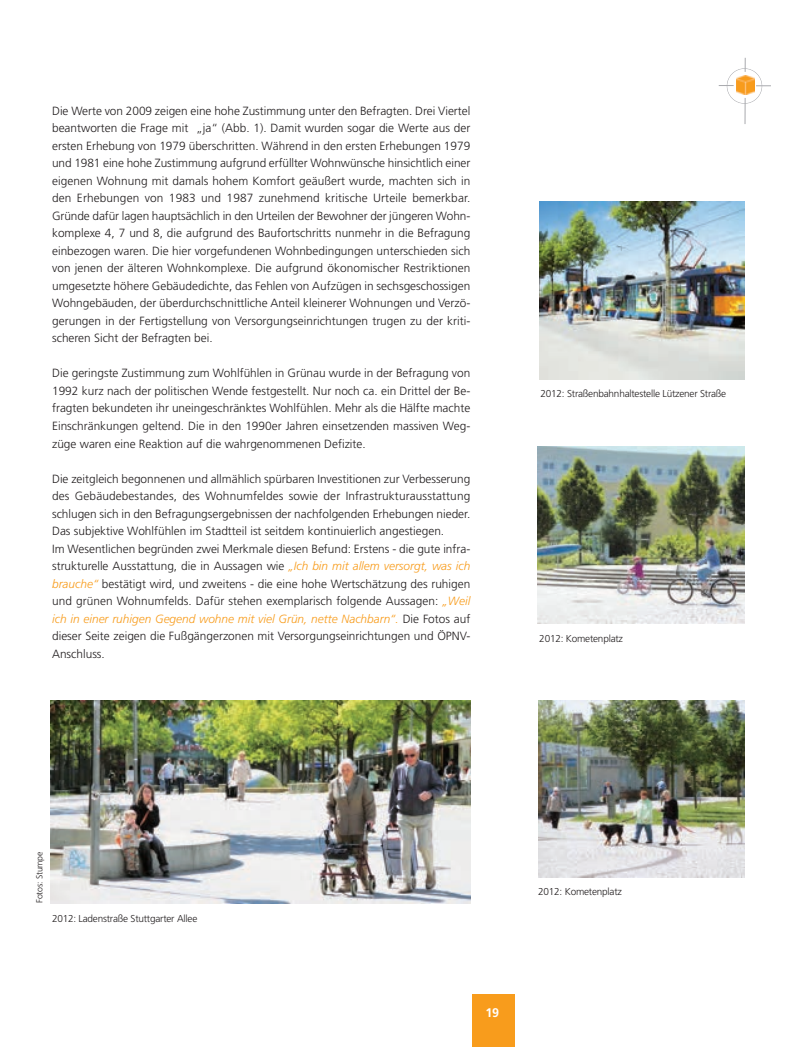
<style>
.page{position:relative;width:795px;height:1047px;background:#fff}
.page>*{position:absolute;margin:0;border:0;box-sizing:border-box;transform-origin:0 0}
.t1{font:700 12.5px "Frutiger";color:#fff}
.t2{font:300 11.88px/17.5px "Frutiger";color:#231f20;text-align:justify}
.t3{font:300 10px "Frutiger";letter-spacing:-.02em;color:#231f20}
.t4{font:300 8.75px "Frutiger";letter-spacing:-.02em;color:#231f20}
.s1{font-style:italic;color:#f89c1c}
</style>
<div class="page">
<div style="left:472px;top:994px;width:42px;height:52px;background:#f89c1c"></div>
<img style="left:538px;top:700px;width:206px;height:177px">
<img style="left:51px;top:700px;width:420px;height:202px">
<img style="left:539px;top:202px;width:205px;height:177px">
<img style="left:537px;top:446px;width:207px;height:177px">
<div style="left:726px;top:68px;width:36px;height:36px;border:1px solid #a8a9ad;border-radius:50%"></div>
<img style="left:736px;top:76px;width:18px;height:18px">
<svg style="left:756px;top:85px;width:14px;height:1px"></svg>
<svg style="left:718px;top:85px;width:15px;height:1px"></svg>
<svg style="left:744px;top:58px;width:1px;height:14px"></svg>
<svg style="left:744px;top:98px;width:1px;height:26px"></svg>
<p class="t2" style="left:52px;top:103px;width:419px">Die Werte von 2009 zeigen eine hohe Zustimmung unter den Befragten. Drei Viertel beantworten die Frage mit „ja“ (Abb. 1). Damit wurden sogar die Werte aus der ersten Erhebung von 1979 überschritten. Während in den ersten Erhebungen 1979 und 1981 eine hohe Zustimmung aufgrund erfüllter Wohnwünsche hinsichtlich einer eigenen Wohnung mit damals hohem Komfort geäußert wurde, machten sich in den Erhebungen von 1983 und 1987 zunehmend kritische Urteile bemerkbar.<br>Gründe dafür lagen hauptsächlich in den Urteilen der Bewohner der jüngeren Wohn&shy;komplexe 4, 7 und 8, die aufgrund des Baufortschritts nunmehr in die Befragung einbezogen waren. Die hier vorgefundenen Wohnbedingungen unterschieden sich von jenen der älteren Wohnkomplexe. Die aufgrund ökonomischer Restriktionen umgesetzte höhere Gebäudedichte, das Fehlen von Aufzügen in sechsgeschossigen Wohngebäuden, der überdurchschnittliche Anteil kleinerer Wohnungen und Verzö&shy;gerungen in der Fertigstellung von Versorgungseinrichtungen trugen zu der kriti&shy;scheren Sicht der Befragten bei.</p>
<p class="t2" style="left:52px;top:365px;width:419px">Die geringste Zustimmung zum Wohlfühlen in Grünau wurde in der Befragung von 1992 kurz nach der politischen Wende festgestellt. Nur noch ca. ein Drittel der Be&shy;fragten bekundeten ihr uneingeschränktes Wohlfühlen. Mehr als die Hälfte machte Einschränkungen geltend. Die in den 1990er Jahren einsetzenden massiven Weg&shy;züge waren eine Reaktion auf die wahrgenommenen Defizite.</p>
<p class="t2" style="left:52px;top:470px;width:419px;text-align:left">Die zeitgleich begonnenen und allmählich spürbaren Investitionen zur Verbesserung des Gebäudebestandes, des Wohnumfeldes sowie der Infrastrukturausstattung schlugen sich in den Befragungsergebnissen der nachfolgenden Erhebungen nieder.<br>Das subjektive Wohlfühlen im Stadtteil ist seitdem kontinuierlich angestiegen.<br>Im Wesentlichen begründen zwei Merkmale diesen Befund: Erstens - die gute infra&shy;strukturelle Ausstattung, die in Aussagen wie <span class="s1">„Ich bin mit allem versorgt, was ich brauche“</span> bestätigt wird, und zweitens - die eine hohe Wertschätzung des ruhigen und grünen Wohnumfelds. Dafür stehen exemplarisch folgende Aussagen: <span class="s1">„Weil ich in einer ruhigen Gegend wohne mit viel Grün, nette Nachbarn“.</span> Die Fotos auf dieser Seite zeigen die Fußgängerzonen mit Versorgungseinrichtungen und ÖPNV-Anschluss.</p>
<p class="t3" style="left:540px;top:390px;width:187px">2012: Straßenbahnhaltestelle Lützener Straße</p>
<p class="t3" style="left:539px;top:634px;width:85px">2012: Kometenplatz</p>
<p class="t4" style="left:36px;top:902px;width:53px;rotate:-90deg">Fotos: Stumpe</p>
<p class="t3" style="left:52px;top:914px;width:147px">2012: Ladenstraße Stuttgarter Allee</p>
<p class="t3" style="left:538px;top:887px;width:85px">2012: Kometenplatz</p>
<p class="t1" style="left:485px;top:1007px;width:15px">19</p>
</div>
